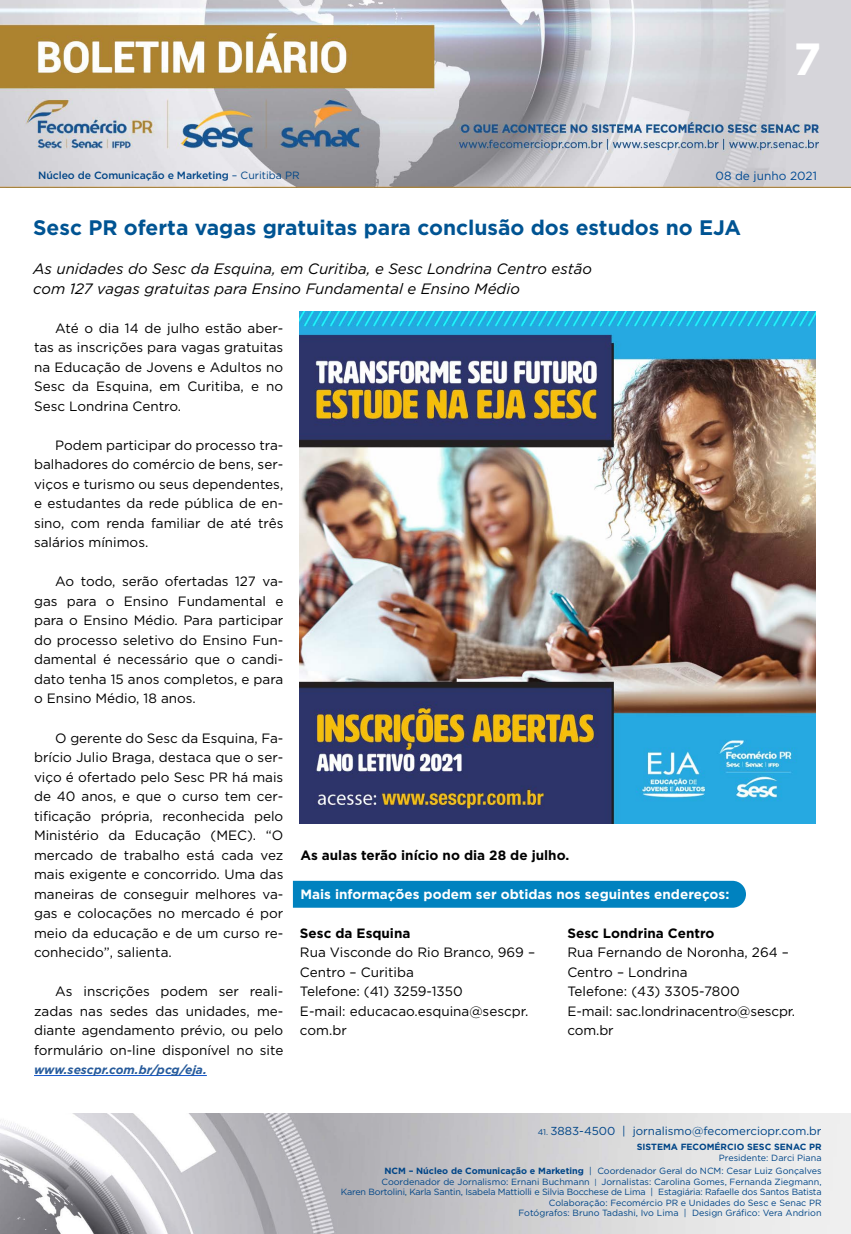
<style>
.page{position:relative;width:851px;height:1234px;background:#fff}
.page>*{position:absolute;margin:0;border:0;box-sizing:border-box;transform-origin:0 0}
.t1{font:700 45px "Gotham";color:#fff}
.t2{font:700 21px "Gotham";color:#005493}
.t3{font:italic 15px/19.5px "Gotham";color:#000}
.t4{font:13.5px/19.5px "Gotham";color:#000;text-align:justify}
.t5{font:700 13.5px "Gotham";color:#000}
.t6{font:700 13.5px "Gotham";color:#fff}
.t7{font:italic 700 12px "Gotham";color:#275b9b}
.t8{font:11.85px "Gotham";color:#004a93}
.t9{font:11.55px "Gotham";color:#004587}
.t10{font:500 10.5px "Gotham";letter-spacing:-.01em;color:#004587}
.t11{font:9px/10.5px "Gotham";color:#004587;text-align:right}
.t12{font:700 9px "Gotham";color:#004587}
.s1{font-weight:400}
.s2{font-size:8.25px}
.s3{font-weight:700}
.s4{font-size:7.65px}
</style>
<div class="page">
<img style="left:0;top:0;width:850px;height:188px">
<img style="left:0;top:1113px;width:850px;height:120px">
<div style="left:293px;top:880px;width:452px;height:27px;background:#0082bf"></div>
<hr style="left:34px;top:1074px;width:173px;height:1px;background:#15c">
<img style="left:300px;top:311px;width:515px;height:512px">
<h1 class="t1" style="left:793px;top:29px;width:29px">7</h1>
<p class="t10" style="left:38px;top:168px;width:263px">Núcleo de Comunicação e Marketing <span class="s1">– Curitiba PR</span></p>
<p class="t8" style="left:715px;top:168px;width:103px">08 de junho 2021</p>
<h2 class="t2" style="left:33px;top:214px;width:709px">Sesc PR oferta vagas gratuitas para conclusão dos estudos no EJA</h2>
<p class="t3" style="left:33px;top:259px;width:560px">As unidades do Sesc da Esquina, em Curitiba, e Sesc Londrina Centro estão com 127 vagas gratuitas para Ensino Fundamental e Ensino Médio</p>
<p class="t4" style="left:34px;top:318px;width:251px;text-indent:21px">Até o dia 14 de julho estão aber&shy;tas as inscrições para vagas gratuitas na Educação de Jovens e Adultos no Sesc da Esquina, em Curitiba, e no Sesc Londrina Centro.</p>
<p class="t4" style="left:34px;top:435px;width:251px;text-indent:21px">Podem participar do processo tra&shy;balhadores do comércio de bens, ser&shy;viços e turismo ou seus dependentes, e estudantes da rede pública de en&shy;sino, com renda familiar de até três salários mínimos.</p>
<p class="t4" style="left:34px;top:571px;width:251px;text-indent:21px">Ao todo, serão ofertadas 127 va&shy;gas para o Ensino Fundamental e para o Ensino Médio. Para participar do processo seletivo do Ensino Fun&shy;damental é necessário que o candi&shy;dato tenha 15 anos completos, e para o Ensino Médio, 18 anos.</p>
<p class="t4" style="left:34px;top:727px;width:251px;text-indent:21px">O gerente do Sesc da Esquina, Fa&shy;brício Julio Braga, destaca que o ser&shy;viço é ofertado pelo Sesc PR há mais de 40 anos, e que o curso tem cer&shy;tificação própria, reconhecida pelo Ministério da Educação (MEC). “O mercado de trabalho está cada vez mais exigente e concorrido. Uma das maneiras de conseguir melhores va&shy;gas e colocações no mercado é por meio da educação e de um curso re&shy;conhecido”, salienta.</p>
<p class="t4" style="left:34px;top:981px;width:251px;text-indent:21px">As inscrições podem ser reali&shy;zadas nas sedes das unidades, me&shy;diante agendamento prévio, ou pelo formulário on-line disponível no site</p>
<p class="t7" style="left:34px;top:1061px;width:174px">www.sescpr.com.br/pcg/eja.</p>
<p class="t5" style="left:300px;top:845px;width:270px">As aulas terão início no dia 28 de julho.</p>
<p class="t6" style="left:300px;top:884px;width:430px">Mais informações podem ser obtidas nos seguintes endereços:</p>
<p class="t5" style="left:300px;top:923px;width:112px">Sesc da Esquina</p>
<p class="t4" style="left:300px;top:942px;width:237px;text-align:left">Rua Visconde do Rio Branco, 969 –<br>Centro – Curitiba<br>Telefone: (41) 3259-1350<br>E-mail: educacao.esquina@sescpr. com.br</p>
<p class="t5" style="left:567px;top:923px;width:148px">Sesc Londrina Centro</p>
<p class="t4" style="left:567px;top:942px;width:229px;text-align:left">Rua Fernando de Noronha, 264 –<br>Centro – Londrina<br>Telefone: (43) 3305-7800<br>E-mail: sac.londrinacentro@sescpr. com.br</p>
<p class="t9" style="left:537px;top:1123px;width:285px"><span class="s2">41.</span> 3883-4500 | jornalismo@fecomerciopr.com.br</p>
<p class="t12" style="left:636px;top:1140px;width:186px">SISTEMA FECOMÉRCIO SESC SENAC PR</p>
<p class="t11" style="left:384px;top:1150px;width:438px;line-height:13.5px">Presidente: Darci Piana<br><span class="s3">NCM – Núcleo de Comunicação e Marketing</span> | Coordenador Geral do NCM: Cesar Luiz Gonçalves</p>
<p class="t11" style="left:341px;top:1175px;width:482px">Coordenador de Jornalismo: Ernani Buchmann <span class="s4">|</span> Jornalistas: Carolina Gomes, Fernanda Ziegmann,<br>Karen Bortolini, Karla Santin, Isabela Mattiolli e Silvia Bocchese de Lima | Estagiária: Rafaelle dos Santos Batista Colaboração: Fecomércio PR e Unidades do Sesc e Senac PR<br>Fotógrafos: Bruno Tadashi, Ivo Lima | Design Gráfico: Vera Andrion</p>
</div>
